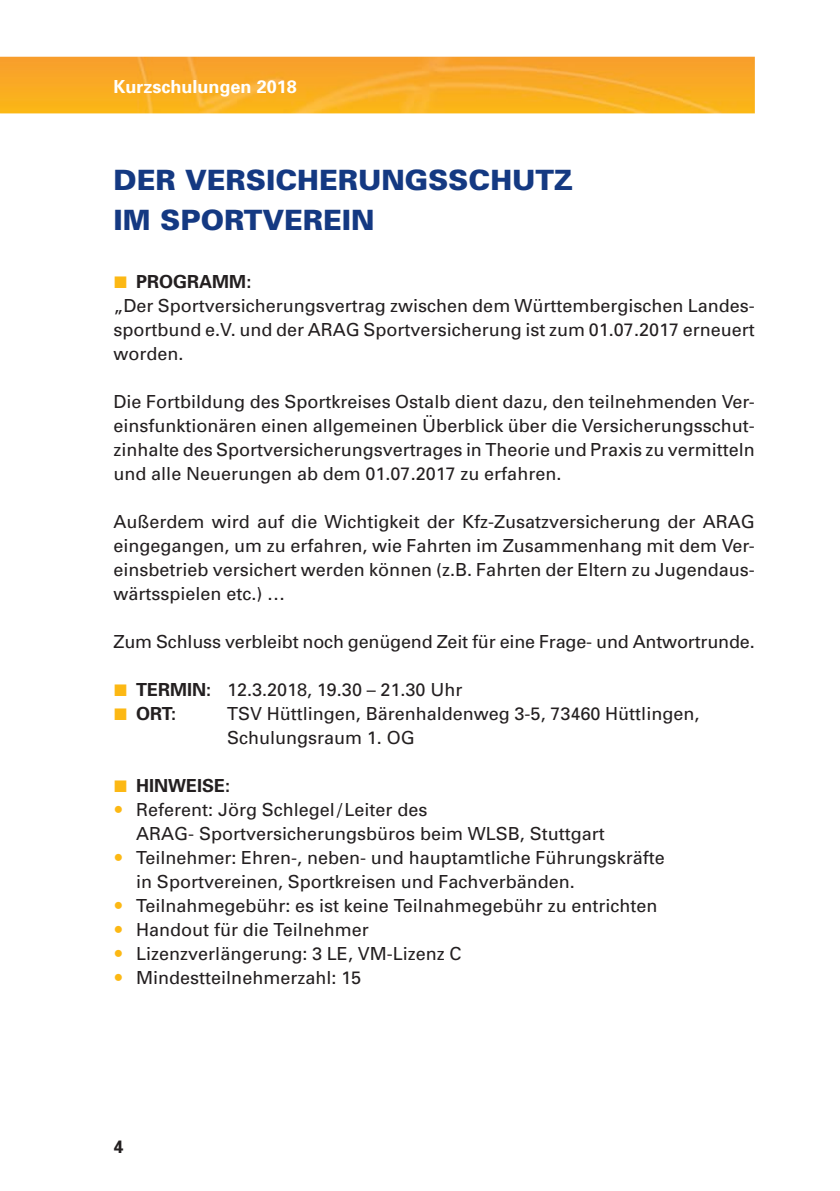
<style>
.page{position:relative;width:840px;height:1191px;background:#fff}
.page>*{position:absolute;margin:0;border:0;box-sizing:border-box;transform-origin:0 0}
.t1{font:900 28px/40px "Univers";color:#143982}
.t2{font:18px/24px "Univers";color:#231f20;text-align:justify}
.t3{font:700 18px "Univers";color:#231f20}
.t4{font:700 18px "Univers";color:#fff}
.s1{font-weight:700}
</style>
<div class="page">
<img style="left:0;top:57px;width:754px;height:56px">
<p class="t4" style="left:113px;top:75px;width:185px">Kurzschulungen 2018</p>
<h1 class="t1" style="left:113px;top:159px;width:460px">DER VERSICHERUNGSSCHUTZ<br>IM SPORTVEREIN</h1>
<p class="t3" style="left:136px;top:270px;width:117px">PROGRAMM:</p>
<p class="t2" style="left:113px;top:293px;width:642px">„Der Sportversicherungsvertrag zwischen dem Württembergischen Landes&shy;sportbund e.V. und der ARAG Sportversicherung ist zum 01.07.2017 erneuert worden.</p>
<p class="t2" style="left:113px;top:389px;width:642px">Die Fortbildung des Sportkreises Ostalb dient dazu, den teilnehmenden Ver&shy;einsfunktionären einen allgemeinen Überblick über die Versicherungsschut&shy;zinhalte des Sportversicherungsvertrages in Theorie und Praxis zu vermitteln und alle Neuerungen ab dem 01.07.2017 zu erfahren.</p>
<p class="t2" style="left:113px;top:509px;width:642px">Außerdem wird auf die Wichtigkeit der Kfz-Zusatzversicherung der ARAG eingegangen, um zu erfahren, wie Fahrten im Zusammenhang mit dem Ver&shy;einsbetrieb ver sichert werden können (z.B. Fahrten der Eltern zu Jugendaus&shy;wärtsspielen etc.) …</p>
<p class="t2" style="left:113px;top:629px;width:642px">Zum Schluss verbleibt noch genügend Zeit für eine Frage- und Antwortrunde.</p>
<p class="t2" style="left:136px;top:677px;width:327px"><span class="s1">TERMIN:</span> 12.3.2018, 19.30 – 21.30 Uhr<br><span class="s1">ORT:</span></p>
<p class="t2" style="left:227px;top:701px;width:473px">TSV Hüttlingen, Bärenhaldenweg 3-5, 73460 Hüttlingen,<br>Schulungsraum 1. OG</p>
<p class="t3" style="left:136px;top:774px;width:96px">HINWEISE:</p>
<p class="t2" style="left:136px;top:797px;width:529px;text-align:left">Referent: Jörg Schlegel / Leiter des<br>ARAG- Sportversicherungsbüros beim WLSB, Stuttgart Teilnehmer: Ehren-, neben- und hauptamtliche Führungskräfte in Sportvereinen, Sportkreisen und Fachverbänden.<br>Teilnahmegebühr: es ist keine Teilnahmegebühr zu entrichten Handout für die Teilnehmer<br>Lizenzverlängerung: 3 LE, VM-Lizenz C Mindestteilnehmerzahl: 15</p>
<p class="t3" style="left:113px;top:1134px;width:12px">4</p>
</div>
